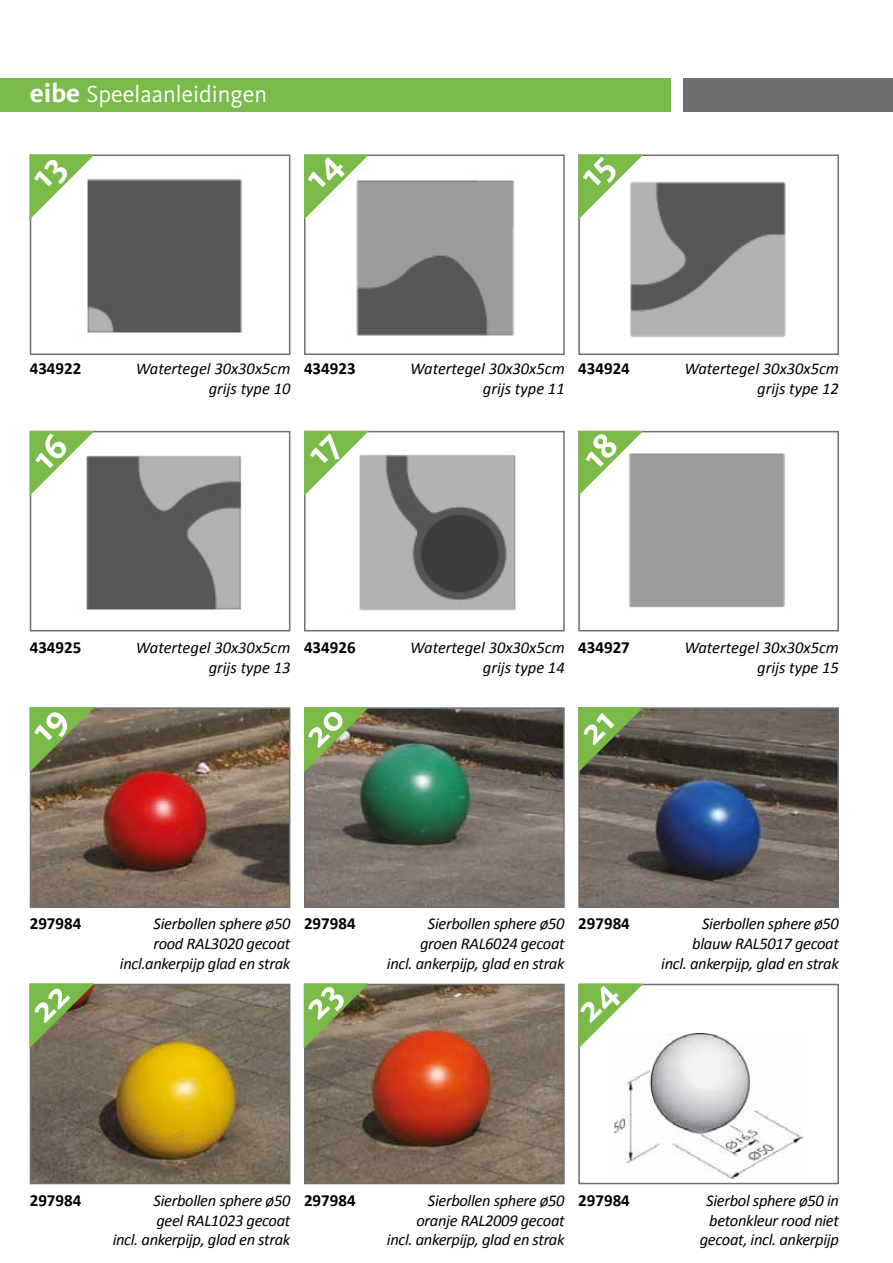
<style>
.page{position:relative;width:893px;height:1263px;background:#fff}
.page>*{position:absolute;margin:0;border:0;box-sizing:border-box;transform-origin:0 0}
.t1{font:24px "eibe Kievit";color:#fff}
.t2{font:700 16.95px "Calibri";color:#000}
.t3{font:italic 16.5px/19.8px "Calibri";letter-spacing:-.02em;color:#000;text-align:right}
.t4{font:italic 16.5px/19.8px "Calibri";color:#000;text-align:right}
.s1{font-weight:700;font-size:27px}
</style>
<div class="page">
<div style="left:0;top:78px;width:670px;height:33px;background:#79ba48"></div>
<div style="left:683px;top:78px;width:210px;height:33px;background:#6d6f71"></div>
<div style="left:87px;top:178px;width:155px;height:155px;background:#575756"></div>
<div style="left:30px;top:154px;width:260px;height:201px;border:2px solid #6d6f71"></div>
<img style="left:86px;top:455px;width:156px;height:155px">
<div style="left:30px;top:431px;width:260px;height:200px;border:2px solid #6d6f71"></div>
<img style="left:33px;top:710px;width:254px;height:195px">
<div style="left:30px;top:707px;width:260px;height:201px;border:2px solid #6d6f71"></div>
<img style="left:33px;top:987px;width:254px;height:194px">
<div style="left:30px;top:984px;width:260px;height:200px;border:2px solid #6d6f71"></div>
<img style="left:356px;top:180px;width:159px;height:156px">
<div style="left:304px;top:154px;width:261px;height:201px;border:2px solid #6d6f71"></div>
<img style="left:359px;top:454px;width:157px;height:157px">
<div style="left:304px;top:431px;width:261px;height:200px;border:2px solid #6d6f71"></div>
<img style="left:307px;top:710px;width:255px;height:195px">
<div style="left:304px;top:707px;width:261px;height:201px;border:2px solid #6d6f71"></div>
<img style="left:307px;top:987px;width:255px;height:194px">
<div style="left:304px;top:984px;width:261px;height:200px;border:2px solid #6d6f71"></div>
<img style="left:630px;top:181px;width:156px;height:157px">
<div style="left:578px;top:154px;width:261px;height:201px;border:2px solid #6d6f71"></div>
<div style="left:629px;top:453px;width:156px;height:155px;background:#9d9c9c"></div>
<div style="left:578px;top:431px;width:261px;height:200px;border:2px solid #6d6f71"></div>
<img style="left:581px;top:710px;width:255px;height:195px">
<div style="left:578px;top:707px;width:261px;height:201px;border:2px solid #6d6f71"></div>
<img style="left:615px;top:1033px;width:187px;height:146px">
<div style="left:578px;top:984px;width:261px;height:200px;border:2px solid #6d6f71"></div>
<svg style="left:30px;top:155px;width:65px;height:65px"></svg>
<svg style="left:304px;top:154px;width:65px;height:66px"></svg>
<svg style="left:578px;top:155px;width:65px;height:65px"></svg>
<svg style="left:30px;top:431px;width:65px;height:65px"></svg>
<svg style="left:304px;top:431px;width:65px;height:65px"></svg>
<svg style="left:578px;top:431px;width:65px;height:65px"></svg>
<svg style="left:30px;top:707px;width:65px;height:65px;background:#718a4a"></svg>
<svg style="left:304px;top:707px;width:65px;height:65px;background:#839958"></svg>
<svg style="left:578px;top:707px;width:65px;height:65px;background:#658245"></svg>
<svg style="left:29px;top:983px;width:65px;height:65px;background:#79904f"></svg>
<svg style="left:304px;top:983px;width:65px;height:65px;background:#7b9451"></svg>
<svg style="left:578px;top:983px;width:65px;height:66px"></svg>
<h1 class="t1" style="left:30px;top:80px;width:239px"><span class="s1">eibe</span> Speelaanleidingen</h1>
<p class="t2" style="left:30px;top:358px;width:53px">434922</p>
<p class="t4" style="left:136px;top:358px;width:156px">Watertegel 30x30x5cm grijs type 10</p>
<p class="t2" style="left:304px;top:358px;width:53px">434923</p>
<p class="t4" style="left:410px;top:358px;width:156px">Watertegel 30x30x5cm grijs type 11</p>
<p class="t2" style="left:578px;top:358px;width:53px">434924</p>
<p class="t4" style="left:684px;top:358px;width:156px">Watertegel 30x30x5cm grijs type 12</p>
<p class="t2" style="left:30px;top:637px;width:53px">434925</p>
<p class="t4" style="left:136px;top:637px;width:156px">Watertegel 30x30x5cm grijs type 13</p>
<p class="t2" style="left:304px;top:637px;width:53px">434926</p>
<p class="t4" style="left:410px;top:637px;width:156px">Watertegel 30x30x5cm grijs type 14</p>
<p class="t2" style="left:578px;top:637px;width:53px">434927</p>
<p class="t4" style="left:684px;top:637px;width:156px">Watertegel 30x30x5cm grijs type 15</p>
<p class="t2" style="left:30px;top:913px;width:53px">297984</p>
<p class="t3" style="left:120px;top:913px;width:172px">Sierbollen sphere ø50 rood RAL3020 gecoat incl.ankerpijp glad en strak</p>
<p class="t2" style="left:304px;top:913px;width:53px">297984</p>
<p class="t3" style="left:387px;top:913px;width:179px">Sierbollen sphere ø50 groen RAL6024 gecoat<br>incl. ankerpijp, glad en strak</p>
<p class="t2" style="left:578px;top:913px;width:53px">297984</p>
<p class="t3" style="left:661px;top:913px;width:179px">Sierbollen sphere ø50 blauw RAL5017 gecoat<br>incl. ankerpijp, glad en strak</p>
<p class="t2" style="left:30px;top:1189px;width:53px">297984</p>
<p class="t3" style="left:113px;top:1190px;width:179px">Sierbollen sphere ø50<br>geel RAL1023 gecoat<br>incl. ankerpijp, glad en strak</p>
<p class="t2" style="left:304px;top:1189px;width:53px">297984</p>
<p class="t3" style="left:387px;top:1190px;width:179px">Sierbollen sphere ø50 oranje RAL2009 gecoat incl. ankerpijp, glad en strak</p>
<p class="t2" style="left:578px;top:1189px;width:53px">297984</p>
<p class="t3" style="left:700px;top:1190px;width:141px;text-align:center">Sierbol sphere ø50 in betonkleur rood niet gecoat, incl. ankerpijp</p>
</div>
